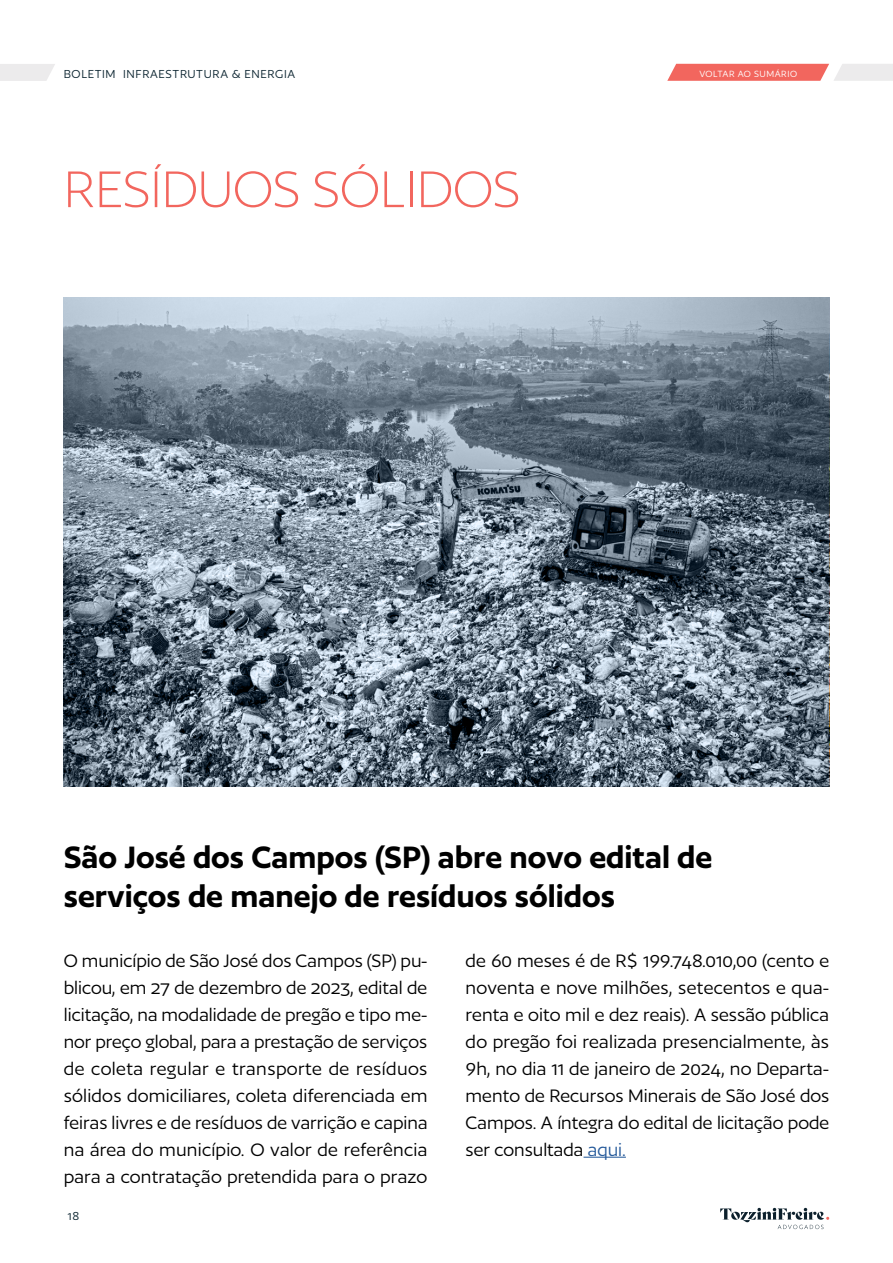
<style>
.page{position:relative;width:893px;height:1263px;background:#fff}
.page>*{position:absolute;margin:0;border:0;box-sizing:border-box;transform-origin:0 0}
.t1{font:300 60px "Author";color:#f2665e}
.t2{font:600 36px/39px "Author";color:#000}
.t3{font:21px/27px "Author";color:#000;text-align:justify}
.t4{font:13.5px "Author";letter-spacing:.05em;color:#0b2430}
.t5{font:10.5px "Author";letter-spacing:.05em;color:#fff}
.s1{color:#275b9b}
</style>
<div class="page">
<svg style="left:720px;top:1208px;width:109px;height:21px"></svg>
<svg style="left:0;top:64px;width:55px;height:17px"></svg>
<svg style="left:667px;top:64px;width:226px;height:17px;background:#f1938e"></svg>
<hr style="left:584px;top:1157px;width:42px;height:1px;background:#275b9b">
<img style="left:64px;top:298px;width:765px;height:489px">
<p class="t4" style="left:64px;top:67px;width:233px">BOLETIM INFRAESTRUTURA &amp; ENERGIA</p>
<h1 class="t1" style="left:64px;top:159px;width:458px">RESÍDUOS SÓLIDOS</h1>
<p class="t5" style="left:699px;top:68px;width:99px">VOLTAR AO SUMÁRIO</p>
<h2 class="t2" style="left:64px;top:837px;width:650px">São José dos Campos (SP) abre novo edital de serviços de manejo de resíduos sólidos</h2>
<p class="t3" style="left:64px;top:947px;width:365px">O município de São José dos Campos (SP) pu&shy;blicou, em 27 de dezembro de 2023, edital de licitação, na modalidade de pregão e tipo me&shy;nor preço global, para a prestação de serviços de coleta regular e transporte de resíduos sólidos domiciliares, coleta diferenciada em feiras livres e de resíduos de varrição e capina na área do município. O valor de referência para a contratação pretendida para o prazo</p>
<p class="t3" style="left:466px;top:947px;width:365px">de 60 meses é de R$ 199.748.010,00 (cento e noventa e nove milhões, setecentos e qua&shy;renta e oito mil e dez reais). A sessão pública do pregão foi realizada presencialmente, às 9h, no dia 11 de janeiro de 2024, no Departa&shy;mento de Recursos Minerais de São José dos Campos. A íntegra do edital de licitação pode ser consultada <span class="s1">aqui.</span></p>
<p class="t4" style="left:68px;top:1209px;width:13px">18</p>
</div>
